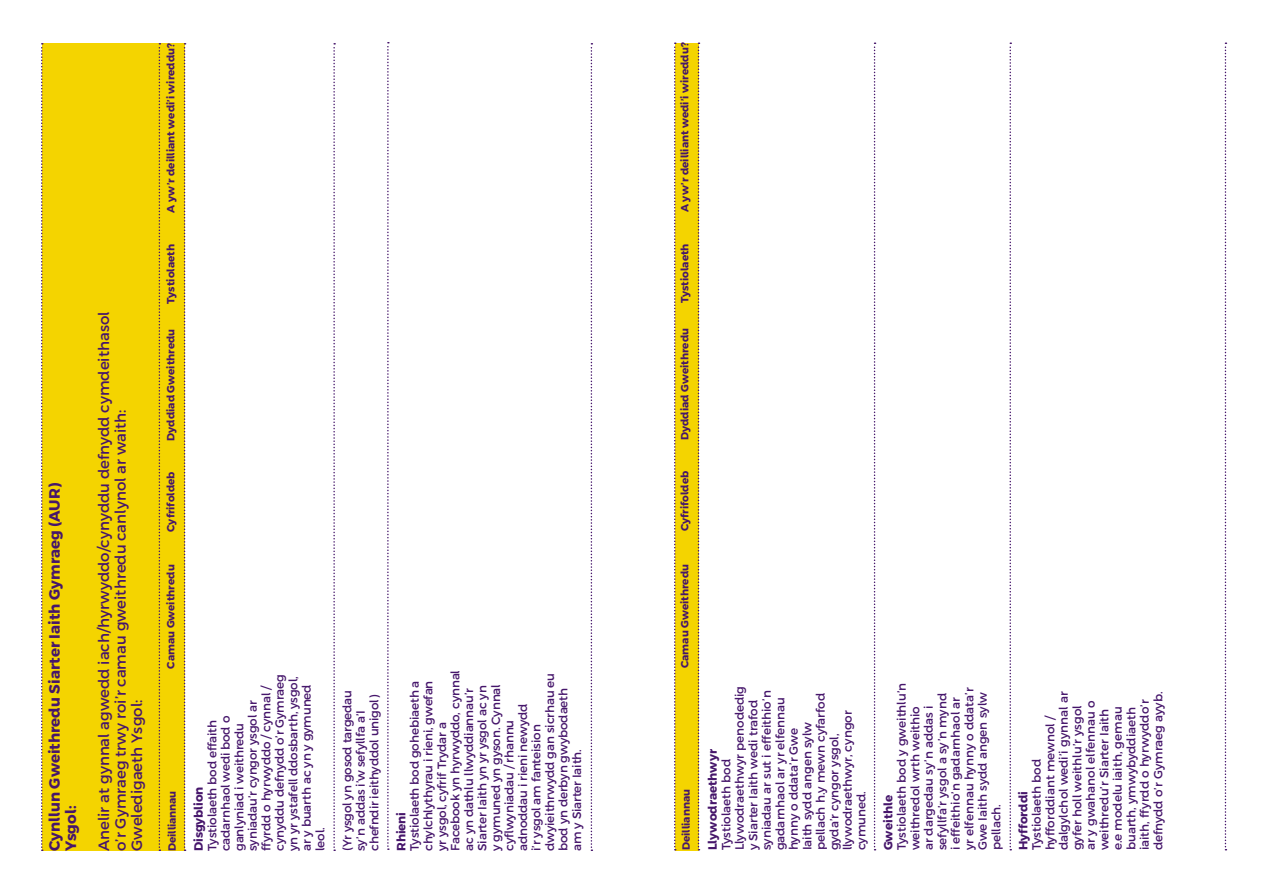
<style>
.page{position:relative;width:1263px;height:893px;background:#fff}
.page>*{position:absolute;margin:0;border:0;box-sizing:border-box;transform-origin:0 0}
.t1{font:15px/16.5px "Cymraeg";color:#46166b}
.t2{font:700 15px/16.5px "Cymraeg";color:#46166b}
.t3{font:12px/13.5px "Cymraeg";letter-spacing:-.01em;color:#46166b}
.t4{font:700 12px "Cymraeg";color:#46166b}
.t5{font:700 10.5px "Cymraeg";color:#46166b}
</style>
<div class="page">
<div style="left:42px;top:43px;width:143px;height:808px;background:#f4d400"></div>
<svg style="left:41px;top:43px;width:2px;height:808px"></svg>
<svg style="left:159px;top:43px;width:1px;height:808px"></svg>
<svg style="left:333px;top:43px;width:2px;height:808px"></svg>
<svg style="left:387px;top:42px;width:2px;height:808px"></svg>
<svg style="left:591px;top:43px;width:1px;height:808px"></svg>
<svg style="left:184px;top:43px;width:2px;height:808px"></svg>
<div style="left:675px;top:43px;width:23px;height:807px;background:#f4d400"></div>
<svg style="left:674px;top:43px;width:2px;height:807px"></svg>
<svg style="left:874px;top:43px;width:1px;height:807px"></svg>
<svg style="left:1009px;top:43px;width:2px;height:807px"></svg>
<svg style="left:1225px;top:43px;width:1px;height:807px"></svg>
<svg style="left:698px;top:43px;width:1px;height:807px"></svg>
<p class="t2" style="left:46px;top:851px;width:369px;rotate:-90deg">Cynllun Gweithredu Siarter Iaith Gymraeg (AUR)<br>Ysgol:</p>
<p class="t1" style="left:96px;top:851px;width:541px;rotate:-90deg">Anelir at gynnal agwedd iach/hyrwyddo/cynyddu defnydd cymdeithasol o’r Gymraeg trwy roi’r camau gweithredu canlynol ar waith:<br>Gweledigaeth Ysgol:</p>
<p class="t5" style="left:164px;top:213px;width:171px;rotate:-90deg">A yw’r deilliant wedi’i wireddu?</p>
<p class="t5" style="left:164px;top:304px;width:61px;rotate:-90deg">Tystiolaeth</p>
<p class="t5" style="left:164px;top:441px;width:114px;rotate:-90deg">Dyddiad Gweithredu</p>
<p class="t5" style="left:164px;top:532px;width:62px;rotate:-90deg">Cyfrifoldeb</p>
<p class="t5" style="left:164px;top:669px;width:106px;rotate:-90deg">Camau Gweithredu</p>
<p class="t3" style="left:205px;top:851px;width:178px;rotate:-90deg">Tystiolaeth bod effaith cadarnhaol wedi bod o ganlyniad i weithredu syniadau’r cyngor ysgol ar ffyrdd o hyrwyddo / cynnal / cynyddu defnydd o’r Gymraeg yn yr ystafell ddosbarth, ysgol, ar y buarth ac yn y gymuned leol.</p>
<p class="t5" style="left:166px;top:851px;width:62px;rotate:-90deg">Deilliannau</p>
<p class="t4" style="left:191px;top:851px;width:66px;rotate:-90deg">Disgyblion</p>
<p class="t3" style="left:340px;top:851px;width:163px;rotate:-90deg">(Yr ysgol yn gosod targedau sy’n addas i’w sefyllfa a’I chefndir ieithyddol unigol)</p>
<p class="t3" style="left:408px;top:851px;width:182px;rotate:-90deg">Tystiolaeth bod gohebiaeth a chylchlythyrau i rieni, gwefan yr ysgol, cyfrif Trydar a<br>Facebook yn hyrwyddo, cynnal ac yn dathlu llwyddiannau’r<br>Siarter Iaith yn yr ysgol ac yn<br>y gymuned yn gyson. Cynnal cyflwyniadau / rhannu adnoddau i rieni newydd<br>i’r ysgol am fanteision dwyieithrwydd gan sicrhau eu bod yn derbyn gwybodaeth am y Siarter Iaith.</p>
<p class="t4" style="left:394px;top:851px;width:40px;rotate:-90deg">Rhieni</p>
<p class="t5" style="left:678px;top:212px;width:171px;rotate:-90deg">A yw’r deilliant wedi’i wireddu?</p>
<p class="t5" style="left:678px;top:303px;width:61px;rotate:-90deg">Tystiolaeth</p>
<p class="t5" style="left:678px;top:440px;width:114px;rotate:-90deg">Dyddiad Gweithredu</p>
<p class="t5" style="left:678px;top:531px;width:62px;rotate:-90deg">Cyfrifoldeb</p>
<p class="t5" style="left:678px;top:668px;width:106px;rotate:-90deg">Camau Gweithredu</p>
<p class="t5" style="left:680px;top:850px;width:63px;rotate:-90deg">Deilliannau</p>
<p class="t3" style="left:719px;top:850px;width:166px;rotate:-90deg">Tystiolaeth bod<br>Llywodraethwyr penodedig y Siarter Iaith wedi trafod syniadau ar sut i effeithio’n gadarnhaol ar yr elfennau hynny o ddata’r Gwe<br>Iaith sydd angen sylw pellach h.y mewn cyfarfod gyda’r cyngor ysgol, llywodraethwyr, cyngor cymuned.</p>
<p class="t4" style="left:705px;top:850px;width:103px;rotate:-90deg">Llywodraethwyr</p>
<p class="t3" style="left:895px;top:850px;width:169px;rotate:-90deg">Tystiolaeth bod y gweithlu’n weithredol wrth weithio<br>ar dargedau sy’n addas i sefyllfa’r ysgol a sy’n mynd<br>i effeithio’n gadarnhaol ar yr elfennau hynny o ddata’r<br>Gwe Iaith sydd angen sylw pellach.</p>
<p class="t4" style="left:881px;top:850px;width:57px;rotate:-90deg">Gweithle</p>
<p class="t3" style="left:1030px;top:850px;width:160px;rotate:-90deg">Tystiolaeth bod hyfforddiant mewnol / dalgylchol wedi’i gynnal ar gyfer holl weithlu’r ysgol ar y gwahanol elfennau o weithredu’r Siarter Iaith e.e modelu iaith, gemau buarth, ymwybyddiaeth iaith, ffyrdd o hyrwyddo’r defnydd o’r Gymraeg ayyb.</p>
<p class="t4" style="left:1016px;top:850px;width:61px;rotate:-90deg">Hyfforddi</p>
</div>
